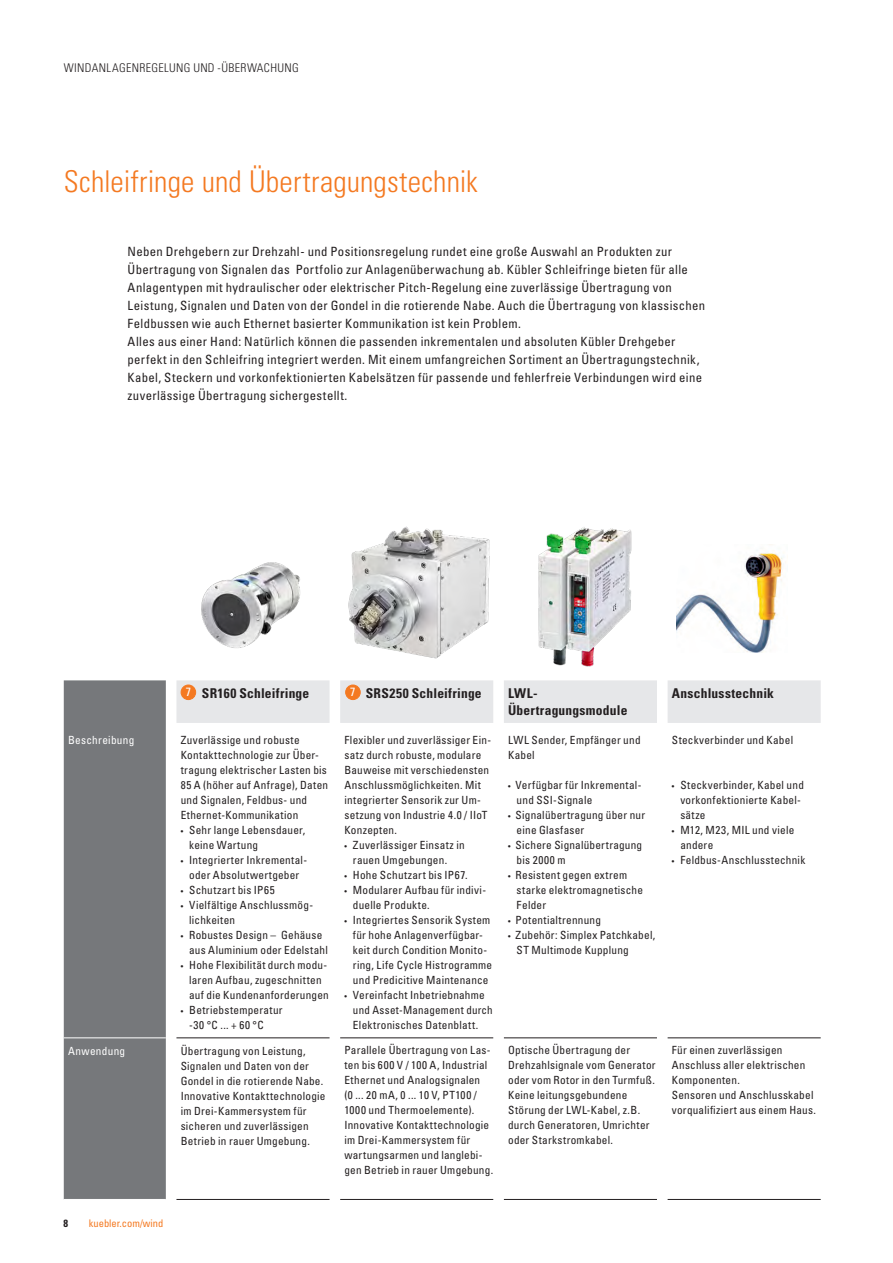
<style>
.page{position:relative;width:893px;height:1263px;background:#fff}
.page>*{position:absolute;margin:0;border:0;box-sizing:border-box;transform-origin:0 0}
.Head_orange{font:300 condensed 30px "Univers LT Std";letter-spacing:.005em;color:#f47921}
.t1{font:700 condensed 13.5px/16.5px "Univers LT Std";letter-spacing:.015em;color:#231f20}
.Imagetext{font:condensed 12.75px/18px "Univers LT Std";letter-spacing:.025em;color:#231f20}
.t2{font:300 condensed 12px "Univers LT Std";letter-spacing:.03em;color:#231f20}
.t3{font:condensed 12px "Univers LT Std";color:#fff}
.Text-Aufzählung{font:condensed 11.25px/15px "Univers LT Std";letter-spacing:.02em;color:#231f20}
.Text-Aufzählung-2{font:condensed 11.25px "Univers LT Std";letter-spacing:.025em;color:#fff}
.t4{font:condensed 10.5px "Univers LT Std";color:#f47921}
.t5{font:700 condensed 10.5px "Univers LT Std";color:#231f20}
.s1{font-size:7.5px}
</style>
<div class="page">
<img style="left:201px;top:562px;width:99px;height:86px">
<img style="left:348px;top:526px;width:142px;height:133px">
<img style="left:538px;top:527px;width:94px;height:140px">
<img style="left:676px;top:552px;width:107px;height:101px">
<div style="left:64px;top:680px;width:102px;height:519px;background:#76787b"></div>
<svg style="left:176px;top:680px;width:645px;height:43px;background:#e7e8ea"></svg>
<hr style="left:64px;top:1037px;width:102px;height:1px;background:#fff">
<hr style="left:176px;top:1037px;width:154px;height:1px;background:#231f20">
<hr style="left:340px;top:1037px;width:153px;height:1px;background:#231f20">
<hr style="left:504px;top:1037px;width:153px;height:1px;background:#231f20">
<hr style="left:668px;top:1037px;width:153px;height:1px;background:#231f20">
<hr style="left:176px;top:1199px;width:154px;height:1px;background:#231f20">
<hr style="left:340px;top:1199px;width:153px;height:1px;background:#231f20">
<hr style="left:504px;top:1199px;width:153px;height:1px;background:#231f20">
<hr style="left:668px;top:1199px;width:153px;height:1px;background:#231f20">
<div style="left:181px;top:685px;width:15px;height:14px;background:#f47921;border-radius:50%"></div>
<div style="left:181px;top:685px;width:15px;height:15px;border:1px solid #f47921;border-radius:50%"></div>
<div style="left:346px;top:685px;width:14px;height:14px;background:#f47921;border-radius:50%"></div>
<div style="left:345px;top:685px;width:16px;height:15px;border:1px solid #f47921;border-radius:50%"></div>
<p class="t2" style="left:64px;top:61px;width:236px">WINDANLAGENREGELUNG UND -ÜBERWACHUNG</p>
<p class="Head_orange" style="left:64px;top:163px;width:415px">Schleifringe und Übertragungstechnik</p>
<p class="Imagetext" style="left:128px;top:242px;width:579px">Neben Drehgebern zur Drehzahl- und Positionsregelung rundet eine große Auswahl an Produkten zur Übertragung von Signalen das Portfolio zur Anlagenüberwachung ab. Kübler Schleifringe bieten für alle Anlagentypen mit hydraulischer oder elektrischer Pitch-Regelung eine zuverlässige Übertragung von Leistung, Signalen und Daten von der Gondel in die rotierende Nabe. Auch die Übertragung von klassischen Feldbussen wie auch Ethernet basierter Kommunikation ist kein Problem.</p>
<p class="Imagetext" style="left:128px;top:332px;width:576px">Alles aus einer Hand: Natürlich können die passenden inkrementalen und absoluten Kübler Drehgeber perfekt in den Schleifring integriert werden. Mit einem umfangreichen Sortiment an Übertragungstechnik, Kabel, Steckern und vorkonfektionierten Kabelsätzen für passende und fehlerfreie Verbindungen wird eine zuverlässige Übertragung sichergestellt.</p>
<p class="t3" style="left:186px;top:684px;width:7px">7</p>
<p class="t3" style="left:350px;top:684px;width:7px">7</p>
<p class="t1" style="left:202px;top:685px;width:109px">SR160 Schleifringe</p>
<p class="t1" style="left:366px;top:685px;width:118px">SRS250 Schleifringe</p>
<p class="t1" style="left:508px;top:685px;width:121px">LWL-<br>Übertragungsmodule</p>
<p class="t1" style="left:672px;top:685px;width:104px">Anschlusstechnik</p>
<p class="Text-Aufzählung-2" style="left:68px;top:733px;width:68px">Beschreibung</p>
<p class="Text-Aufzählung" style="left:181px;top:732px;width:149px">Zuverlässige und robuste<br>Kontakttechnologie zur Über&shy;tragung elektrischer Lasten bis<br>85 A (höher auf Anfrage), Daten und Signalen, Feldbus- und<br>Ethernet-Kommunikation</p>
<p class="Text-Aufzählung" style="left:189px;top:822px;width:117px;text-indent:-9px"><span class="s1">•</span> Sehr lange Lebensdauer, keine Wartung</p>
<p class="Text-Aufzählung" style="left:181px;top:852px;width:128px;text-align:center"><span class="s1">•</span> Integrierter Inkremental&shy;oder Absolutwertgeber</p>
<p class="Text-Aufzählung" style="left:181px;top:882px;width:95px"><span class="s1">•</span> Schutzart bis IP65</p>
<p class="Text-Aufzählung" style="left:189px;top:897px;width:125px;text-indent:-9px"><span class="s1">•</span> Vielfältige Anschlussmög&shy;lichkeiten</p>
<p class="Text-Aufzählung" style="left:189px;top:927px;width:140px;text-indent:-9px"><span class="s1">•</span> Robustes Design – Gehäuse aus Aluminium oder Edelstahl</p>
<p class="Text-Aufzählung" style="left:189px;top:957px;width:141px;text-indent:-9px"><span class="s1">•</span> Hohe Flexibilität durch modu&shy;laren Aufbau, zugeschnitten auf die Kundenanforderungen</p>
<p class="Text-Aufzählung" style="left:189px;top:1002px;width:95px;text-indent:-9px"><span class="s1">•</span> Betriebstemperatur -30 °C ... + 60 °C</p>
<p class="Text-Aufzählung-2" style="left:68px;top:1043px;width:59px">Anwendung</p>
<p class="Text-Aufzählung" style="left:181px;top:1043px;width:144px">Übertragung von Leistung,<br>Signalen und Daten von der<br>Gondel in die rotierende Nabe.</p>
<p class="Text-Aufzählung" style="left:181px;top:1088px;width:146px">Innovative Kontakttechnologie im Drei-Kammersystem für sicheren und zuverlässigen<br>Betrieb in rauer Umgebung.</p>
<p class="Text-Aufzählung" style="left:344px;top:732px;width:148px">Flexibler und zuverlässiger Ein&shy;satz durch robuste, modulare<br>Bauweise mit verschiedensten<br>Anschlussmöglichkeiten. Mit</p>
<p class="Text-Aufzählung" style="left:344px;top:792px;width:144px">integrierter Sensorik zur Um&shy;setzung von Industrie 4.0 / IIoT<br>Konzepten.</p>
<p class="Text-Aufzählung" style="left:353px;top:837px;width:113px;text-indent:-9px"><span class="s1">•</span> Zuverlässiger Einsatz in rauen Umgebungen.</p>
<p class="Text-Aufzählung" style="left:344px;top:867px;width:125px"><span class="s1">•</span> Hohe Schutzart bis IP67.</p>
<p class="Text-Aufzählung" style="left:353px;top:882px;width:135px;text-indent:-9px"><span class="s1">•</span> Modularer Aufbau für indivi&shy;duelle Produkte.</p>
<p class="Text-Aufzählung" style="left:353px;top:912px;width:141px;text-indent:-9px"><span class="s1">•</span> Integriertes Sensorik System für hohe Anlagenverfügbar&shy;keit durch Condition Monito&shy;ring, Life Cycle Histrogramme und Predicitive Maintenance</p>
<p class="Text-Aufzählung" style="left:353px;top:987px;width:141px;text-indent:-9px"><span class="s1">•</span> Vereinfacht Inbetriebnahme und Asset-Management durch</p>
<p class="Text-Aufzählung" style="left:353px;top:1017px;width:127px">Elektronisches Datenblatt.</p>
<p class="Text-Aufzählung" style="left:344px;top:1043px;width:148px">Parallele Übertragung von Las&shy;ten bis 600 V / 100 A, Industrial<br>Ethernet und Analogsignalen</p>
<p class="Text-Aufzählung" style="left:344px;top:1088px;width:134px">(0 ... 20 mA, 0 ... 10 V, PT100 /<br>1000 und Thermoelemente).</p>
<p class="Text-Aufzählung" style="left:344px;top:1118px;width:150px">Innovative Kontakttechnologie im Drei-Kammersystem für wartungsarmen und langlebi&shy;gen Betrieb in rauer Umgebung.</p>
<p class="Text-Aufzählung" style="left:508px;top:732px;width:134px">LWL Sender, Empfänger und<br>Kabel</p>
<p class="Text-Aufzählung" style="left:517px;top:777px;width:126px;text-indent:-9px"><span class="s1">•</span> Verfügbar für Inkremental&shy;und SSI-Signale</p>
<p class="Text-Aufzählung" style="left:517px;top:807px;width:130px;text-indent:-9px"><span class="s1">•</span> Signalübertragung über nur eine Glasfaser</p>
<p class="Text-Aufzählung" style="left:517px;top:837px;width:127px;text-indent:-9px"><span class="s1">•</span> Sichere Signalübertragung bis 2000 m</p>
<p class="Text-Aufzählung" style="left:517px;top:867px;width:128px;text-indent:-9px"><span class="s1">•</span> Resistent gegen extrem starke elektromagnetische<br>Felder</p>
<p class="Text-Aufzählung" style="left:508px;top:912px;width:94px"><span class="s1">•</span> Potentialtrennung</p>
<p class="Text-Aufzählung" style="left:517px;top:927px;width:140px;text-indent:-9px"><span class="s1">•</span> Zubehör: Simplex Patchkabel,<br>ST Multimode Kupplung</p>
<p class="Text-Aufzählung" style="left:508px;top:1043px;width:123px">Optische Übertragung der</p>
<p class="Text-Aufzählung" style="left:508px;top:1058px;width:149px">Drehzahlsignale vom Generator oder vom Rotor in den Turmfuß.</p>
<p class="Text-Aufzählung" style="left:508px;top:1088px;width:143px">Keine leitungsgebundene<br>Störung der LWL-Kabel, z.B. durch Generatoren, Umrichter oder Starkstromkabel.</p>
<p class="Text-Aufzählung" style="left:672px;top:732px;width:123px">Steckverbinder und Kabel</p>
<p class="Text-Aufzählung" style="left:680px;top:777px;width:125px;text-indent:-9px"><span class="s1">•</span> Steckverbinder, Kabel und vorkonfektionierte Kabel&shy;sätze</p>
<p class="Text-Aufzählung" style="left:680px;top:822px;width:115px;text-indent:-9px"><span class="s1">•</span> M12, M23, MIL und viele andere</p>
<p class="Text-Aufzählung" style="left:672px;top:852px;width:135px"><span class="s1">•</span> Feldbus-Anschlusstechnik</p>
<p class="Text-Aufzählung" style="left:672px;top:1043px;width:135px">Für einen zuverlässigen<br>Anschluss aller elektrischen<br>Komponenten.</p>
<p class="Text-Aufzählung" style="left:672px;top:1088px;width:146px">Sensoren und Anschlusskabel vorqualifiziert aus einem Haus.</p>
<p class="t5" style="left:63px;top:1216px;width:6px">8</p>
<p class="t4" style="left:89px;top:1216px;width:76px">kuebler.com/wind</p>
</div>
